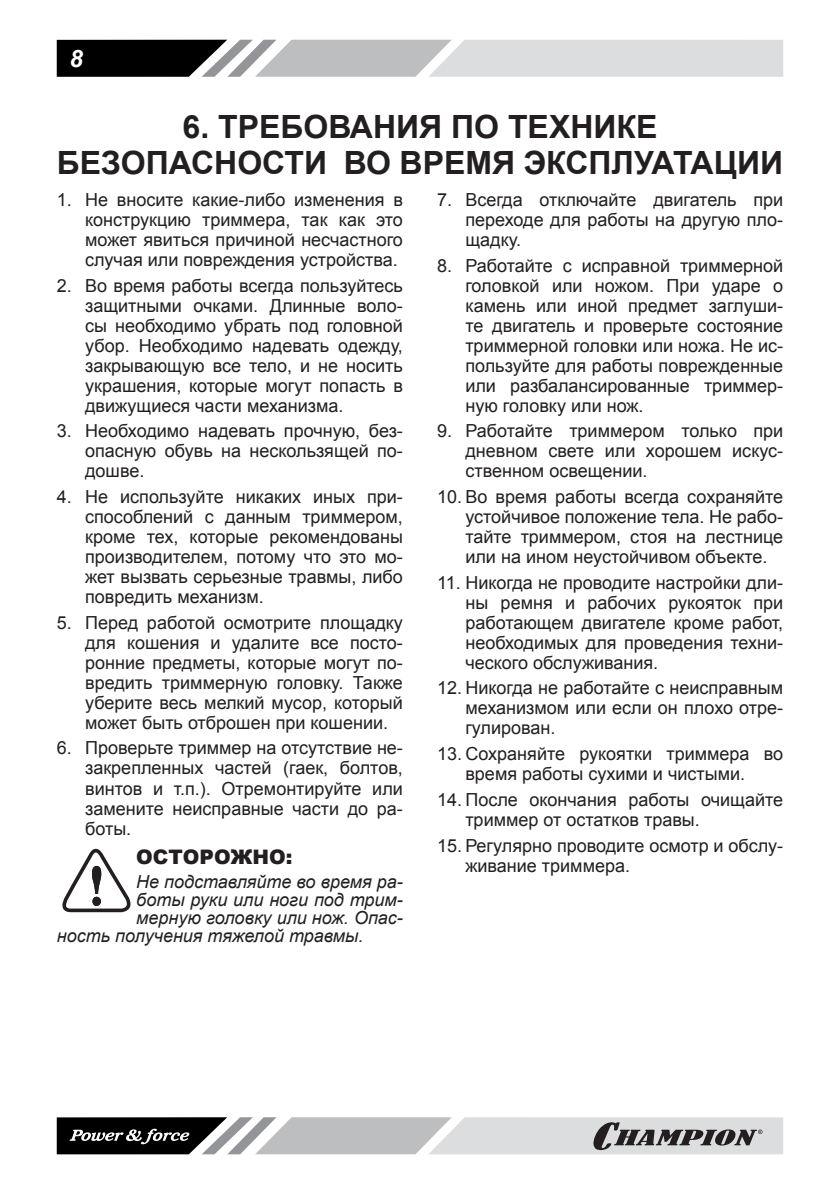
<style>
.page{position:relative;width:840px;height:1191px;background:#fff}
.page>*{position:absolute;margin:0;border:0;box-sizing:border-box;transform-origin:0 0}
.t1{font:700 32px/36px "Arial";color:#231f20;text-align:center}
.t2{font:italic 700 24px "Arial";color:#fff}
.t3{font:900 20px "Arial";color:#231f20}
.t4{font:18px/20px "Arial";color:#231f20;text-align:justify}
.t5{font:italic 18px "Arial";color:#231f20}
</style>
<div class="page">
<svg style="left:57px;top:40px;width:725px;height:37px;background:#a7a8a9"></svg>
<svg style="left:57px;top:1117px;width:725px;height:37px;background:#a1a1a2"></svg>
<svg style="left:62px;top:849px;width:69px;height:63px"></svg>
<h2 class="t2" style="left:70px;top:44px;width:15px">8</h2>
<h1 class="t1" style="left:57px;top:110px;width:727px">6. ТРЕБОВАНИЯ ПО ТЕХНИКЕ<br>БЕЗОПАСНОСТИ ВО ВРЕМЯ ЭКСПЛУАТАЦИИ</h1>
<p class="t4" style="left:85px;top:190px;width:319px;text-indent:-28px">1. Не вносите какие-либо изменения в конструкцию триммера, так как это может явиться причиной несчастного случая или повреждения устройства.</p>
<p class="t4" style="left:85px;top:275px;width:319px;text-indent:-28px">2. Во время работы всегда пользуйтесь защитными очками. Длинные воло&shy;сы необходимо убрать под головной убор. Необходимо надевать одежду, закрывающую все тело, и не носить украшения, которые могут попасть в движущиеся части механизма.</p>
<p class="t4" style="left:85px;top:421px;width:319px;text-indent:-28px">3. Необходимо надевать прочную, без&shy;опасную обувь на нескользящей по&shy;дошве.</p>
<p class="t4" style="left:85px;top:487px;width:319px;text-indent:-28px">4. Не используйте никаких иных при&shy;способлений с данным триммером, кроме тех, которые рекомендованы производителем, потому что это мо&shy;жет вызвать серьезные травмы, либо повредить механизм.</p>
<p class="t4" style="left:85px;top:612px;width:319px;text-indent:-28px">5. Перед работой осмотрите площадку для кошения и удалите все посто&shy;ронние предметы, которые могут по&shy;вредить триммерную головку. Также уберите весь мелкий мусор, который может быть отброшен при кошении.</p>
<p class="t4" style="left:85px;top:738px;width:319px;text-indent:-28px">6. Проверьте триммер на отсутствие не&shy;закрепленных частей (гаек, болтов, винтов и т.п.). Отремонтируйте или замените неисправные части до ра&shy;боты.</p>
<p class="t3" style="left:136px;top:842px;width:158px">ОСТОРОЖНО:</p>
<p class="t5" style="left:136px;top:870px;width:268px">Не подставляйте во время ра-</p>
<p class="t5" style="left:136px;top:888px;width:268px">боты руки или ноги под трим-</p>
<p class="t5" style="left:136px;top:906px;width:268px">мерную головку или нож. Опас-</p>
<p class="t5" style="left:57px;top:924px;width:308px">ность получения тяжелой травмы.</p>
<p class="t4" style="left:465px;top:190px;width:319px;text-indent:-28px">7. Всегда отключайте двигатель при переходе для работы на другую пло&shy;щадку.</p>
<p class="t4" style="left:465px;top:255px;width:319px;text-indent:-28px">8. Работайте с исправной триммерной головкой или ножом. При ударе о камень или иной предмет заглуши&shy;те двигатель и проверьте состояние триммерной головки или ножа. Не ис&shy;пользуйте для работы поврежденные или разбалансированные триммер&shy;ную головку или нож.</p>
<p class="t4" style="left:465px;top:421px;width:319px;text-indent:-28px">9. Работайте триммером только при дневном свете или хорошем искус&shy;ственном освещении.</p>
<p class="t4" style="left:465px;top:487px;width:319px;text-indent:-28px">10. Во время работы всегда сохраняйте устойчивое положение тела. Не рабо&shy;тайте триммером, стоя на лестнице или на ином неустойчивом объекте.</p>
<p class="t4" style="left:465px;top:572px;width:319px;text-indent:-28px">11. Никогда не проводите настройки дли&shy;ны ремня и рабочих рукояток при работающем двигателе кроме работ, необходимых для проведения техни&shy;ческого обслуживания.</p>
<p class="t4" style="left:465px;top:678px;width:319px;text-indent:-28px">12. Никогда не работайте с неисправным механизмом или если он плохо отре&shy;гулирован.</p>
<p class="t4" style="left:437px;top:744px;width:347px;text-align:center">13. Сохраняйте рукоятки триммера во время работы сухими и чистыми.</p>
<p class="t4" style="left:465px;top:789px;width:319px;text-indent:-28px">14. После окончания работы очищайте триммер от остатков травы.</p>
<p class="t4" style="left:465px;top:835px;width:319px;text-indent:-28px">15. Регулярно проводите осмотр и обслу&shy;живание триммера.</p>
</div>
